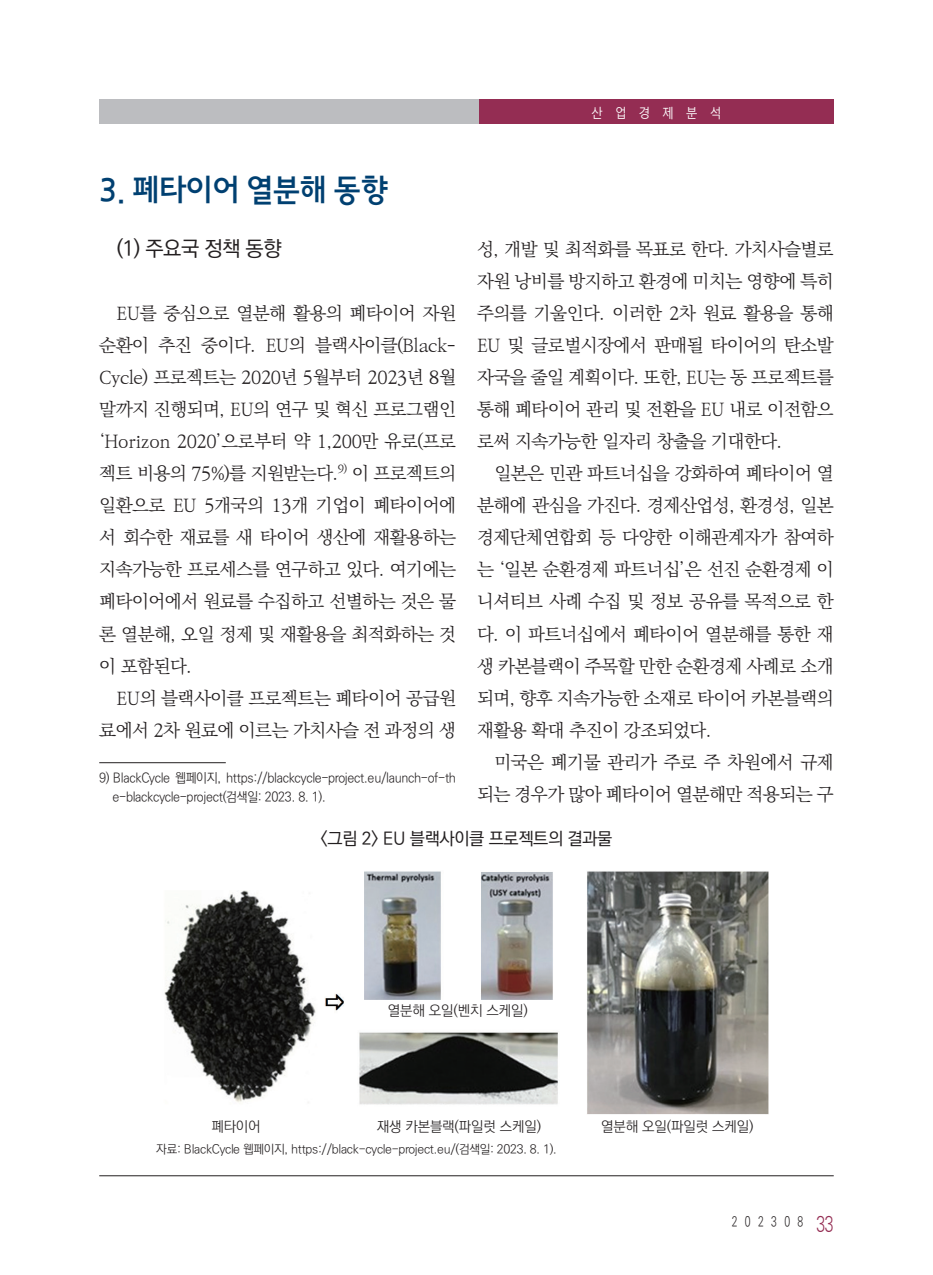
<style>
.page{position:relative;width:933px;height:1275px;background:#fff}
.page>*{position:absolute;margin:0;border:0;box-sizing:border-box;transform-origin:0 0}
.특-1-제목{font:31.5px "Jeju Gothic";letter-spacing:-.03em;color:#004071;scale:.95 1}
._1_제목{font:21px "Ko Pub Dotum PM";letter-spacing:-.025em;color:#231f20}
.본문명조{font:18.03px/32px "Ko Pub Batang PL";letter-spacing:-.025em;color:#231f20;text-align:justify}
.그림-제목{font:17.5px "Ko Pub Dotum PM";letter-spacing:-.025em;color:#231f20}
.그림-한글{font:14.35px "Ko Pub Dotum PL";letter-spacing:-.01em;color:#231f20}
.t1{font:13.65px "Ko Pub Dotum PL";letter-spacing:.72em;color:#231f20;scale:.75 1}
.t2{font:13.3px "Malgun Gothic";color:#fff;scale:.9 1}
.각주{font:13.12px/19.2px "Ko Pub Dotum PL";letter-spacing:-.025em;color:#231f20;scale:.95 1}
.자료{font:12.25px "Ko Pub Dotum PL";letter-spacing:-.025em;color:#231f20}
.s1{font-size:21px;color:#942d53}
</style>
<div class="page">
<hr style="left:99px;top:1175px;width:734px;height:1px;background:#231f20">
<div style="left:99px;top:99px;width:734px;height:25px;background:#bcbdc0"></div>
<div style="left:479px;top:99px;width:354px;height:25px;background:#942d53"></div>
<hr style="left:99px;top:762px;width:127px;height:1px;background:#231f20">
<img style="left:164px;top:871px;width:605px;height:243px">
<p class="t2" style="left:591px;top:104px;width:147px">산 업 경 제 분 석</p>
<p class="특-1-제목" style="left:99px;top:175px;width:305px">3. 폐타이어 열분해 동향</p>
<p class="_1_제목" style="left:117px;top:238px;width:166px">(1) 주요국 정책 동향</p>
<p class="본문명조" style="left:99px;top:298px;width:358px;text-indent:17px">EU를 중심으로 열분해 활용의 폐타이어 자원 순환이 추진 중이다. EU의 블랙사이클(Black-Cycle) 프로젝트는 2020년 5월부터 2023년 8월 말까지 진행되며, EU의 연구 및 혁신 프로그램인 ‘Horizon 2020’으로부터 약 1,200만 유로(프로 젝트 비용의 75%)를 지원받는다.<sup>9)</sup> 이 프로젝트의 일환으로 EU 5개국의 13개 기업이 폐타이어에 서 회수한 재료를 새 타이어 생산에 재활용하는 지속가능한 프로세스를 연구하고 있다. 여기에는 폐타이어에서 원료를 수집하고 선별하는 것은 물 론 열분해, 오일 정제 및 재활용을 최적화하는 것 이 포함된다.</p>
<p class="본문명조" style="left:99px;top:683px;width:358px;text-align:right">EU의 블랙사이클 프로젝트는 폐타이어 공급원 료에서 2차 원료에 이르는 가치사슬 전 과정의 생</p>
<p class="각주" style="left:112px;top:769px;width:363px;text-indent:-13px">9) BlackCycle 웹페이지, https://blackcycle-project.eu/launch-of-th e-blackcycle-project(검색일: 2023. 8. 1).</p>
<p class="본문명조" style="left:477px;top:234px;width:358px">성, 개발 및 최적화를 목표로 한다. 가치사슬별로 자원 낭비를 방지하고 환경에 미치는 영향에 특히 주의를 기울인다. 이러한 2차 원료 활용을 통해 EU 및 글로벌시장에서 판매될 타이어의 탄소발 자국을 줄일 계획이다. 또한, EU는 동 프로젝트를 통해 폐타이어 관리 및 전환을 EU 내로 이전함으 로써 지속가능한 일자리 창출을 기대한다.</p>
<p class="본문명조" style="left:477px;top:458px;width:358px;text-indent:17px">일본은 민관 파트너십을 강화하여 폐타이어 열 분해에 관심을 가진다. 경제산업성, 환경성, 일본 경제단체연합회 등 다양한 이해관계자가 참여하 는 ‘일본 순환경제 파트너십’은 선진 순환경제 이 니셔티브 사례 수집 및 정보 공유를 목적으로 한 다. 이 파트너십에서 폐타이어 열분해를 통한 재 생 카본블랙이 주목할 만한 순환경제 사례로 소개 되며, 향후 지속가능한 소재로 타이어 카본블랙의 재활용 확대 추진이 강조되었다.</p>
<p class="본문명조" style="left:477px;top:747px;width:358px;text-align:right">미국은 폐기물 관리가 주로 주 차원에서 규제 되는 경우가 많아 폐타이어 열분해만 적용되는 구</p>
<p class="그림-제목" style="left:320px;top:830px;width:293px">&lt;그림 2&gt; EU 블랙사이클 프로젝트의 결과물</p>
<p class="그림-한글" style="left:388px;top:1004px;width:141px">열분해 오일(벤치 스케일)</p>
<p class="그림-한글" style="left:211px;top:1119px;width:51px">폐타이어</p>
<p class="그림-한글" style="left:377px;top:1119px;width:166px">재생 카본블랙(파일럿 스케일)</p>
<p class="그림-한글" style="left:601px;top:1119px;width:154px">열분해 오일(파일럿 스케일)</p>
<p class="자료" style="left:156px;top:1144px;width:402px">자료: BlackCycle 웹페이지, https://black-cycle-project.eu/(검색일: 2023. 8. 1).</p>
<p class="t1" style="left:731px;top:1215px;width:137px">202308 <span class="s1">33</span></p>
</div>
